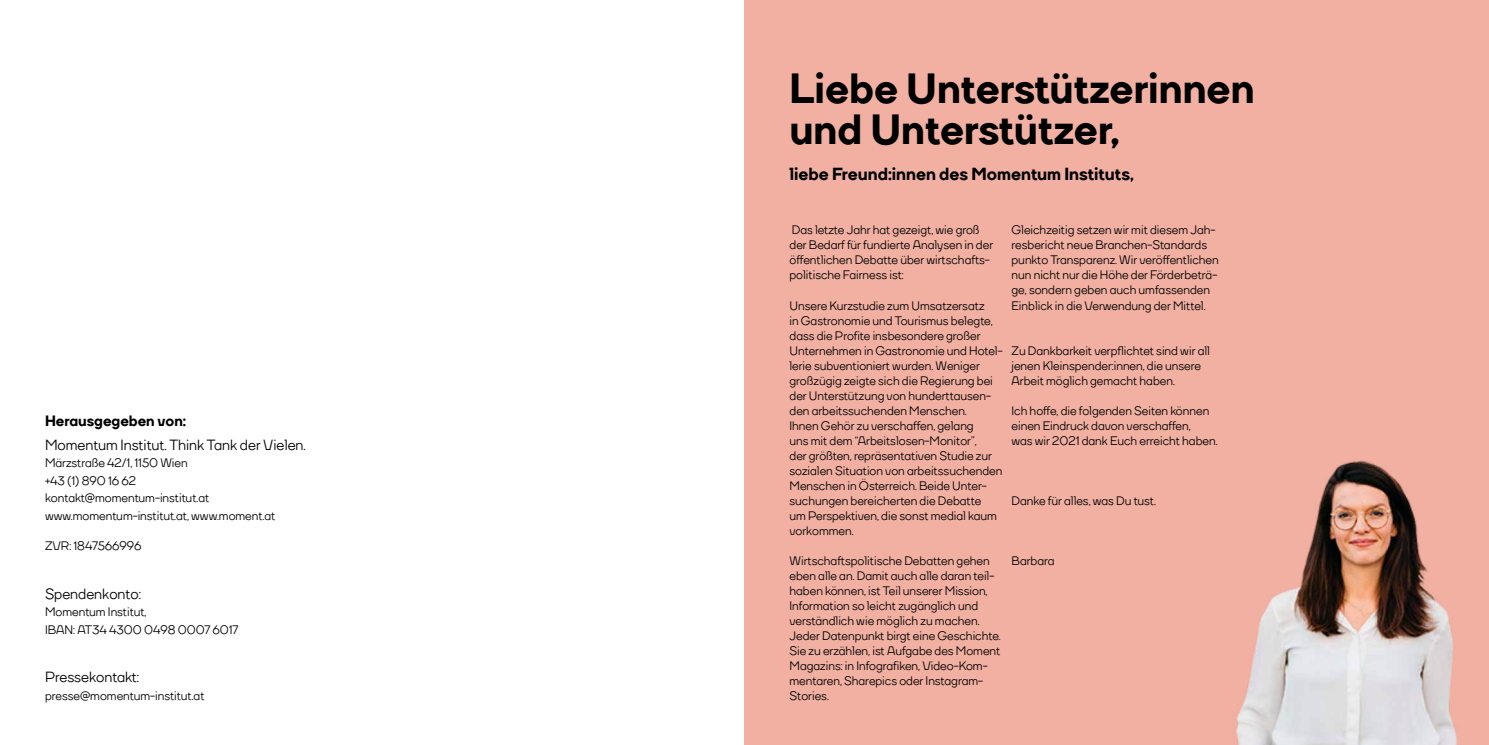
<style>
.page{position:relative;width:1489px;height:745px;background:#fff}
.page>*{position:absolute;margin:0;border:0;box-sizing:border-box;transform-origin:0 0}
.t1{font:800 42.25px/40.9px "TT Firs";color:#000}
.t2{font:800 17.5px "TT Firs";color:#000}
.t3{font:500 15px "TT Firs";color:#000}
.t4{font:800 15px "TT Firs";color:#000}
.t5{font:500 12.5px/15px "TT Firs";color:#000}
</style>
<div class="page">
<div style="left:744px;top:0;width:744px;height:744px;background:#f1b0a2"></div>
<img style="left:1236px;top:460px;width:221px;height:284px">
<p class="t4" style="left:45px;top:410px;width:143px">Herausgegeben von:</p>
<p class="t3" style="left:45px;top:435px;width:262px">Momentum Institut. Think Tank der Vielen.</p>
<p class="t5" style="left:45px;top:454px;width:232px;line-height:17.5px">Märzstraße 42/1, 1150 Wien<br>+43 (1) 890 16 62 kontakt@momentum-institut.at www.momentum-institut.at, www.moment.at</p>
<p class="t5" style="left:45px;top:537px;width:98px">ZVR: 1847566996</p>
<p class="t3" style="left:45px;top:583px;width:98px">Spendenkonto:</p>
<p class="t5" style="left:45px;top:602px;width:195px;line-height:17.5px">Momentum Institut,<br>IBAN: AT34 4300 0498 0007 6017</p>
<p class="t3" style="left:45px;top:667px;width:96px">Pressekontakt:</p>
<p class="t5" style="left:45px;top:687px;width:161px">presse@momentum-institut.at</p>
<h1 class="t1" style="left:789px;top:68px;width:466px">Liebe Unterstützerinnen und Unterstützer,</h1>
<h2 class="t2" style="left:789px;top:162px;width:346px">liebe Freund:innen des Momentum Instituts,</h2>
<p class="t5" style="left:789px;top:222px;width:205px">Das letzte Jahr hat gezeigt, wie groß der Bedarf für fundierte Analysen in der öffentlichen Debatte über wirtschafts&shy;politische Fairness ist:</p>
<p class="t5" style="left:789px;top:297px;width:215px">Unsere Kurzstudie zum Umsatzersatz<br>in Gastronomie und Tourismus belegte, dass die Profite insbesondere großer Unternehmen in Gastronomie und Hotel&shy;lerie subventioniert wurden. Weniger großzügig zeigte sich die Regierung bei der Unterstützung von hunderttausen&shy;den arbeitssuchenden Menschen.<br>Ihnen Gehör zu verschaffen, gelang<br>uns mit dem “Arbeitslosen-Monitor”,<br>der größten, repräsentativen Studie zur sozialen Situation von arbeitssuchenden Menschen in Österreich. Beide Unter&shy;suchungen bereicherten die Debatte<br>um Perspektiven, die sonst medial kaum vorkommen.</p>
<p class="t5" style="left:789px;top:552px;width:213px">Wirtschaftspolitische Debatten gehen eben alle an. Damit auch alle daran teil&shy;haben können, ist Teil unserer Mission, Information so leicht zugänglich und verständlich wie möglich zu machen.<br>Jeder Datenpunkt birgt eine Geschichte.<br>Sie zu erzählen, ist Aufgabe des Moment Magazins: in Infografiken, Video-Kom&shy;mentaren, Sharepics oder Instagram-Stories.</p>
<p class="t5" style="left:1011px;top:222px;width:209px">Gleichzeitig setzen wir mit diesem Jah&shy;resbericht neue Branchen-Standards punkto Transparenz. Wir veröffentlichen nun nicht nur die Höhe der Förderbeträ&shy;ge, sondern geben auch umfassenden Einblick in die Verwendung der Mittel.</p>
<p class="t5" style="left:1011px;top:342px;width:200px">Zu Dankbarkeit verpflichtet sind wir all jenen Kleinspender:innen, die unsere<br>Arbeit möglich gemacht haben.</p>
<p class="t5" style="left:1011px;top:402px;width:207px">Ich hoffe, die folgenden Seiten können einen Eindruck davon verschaffen,<br>was wir 2021 dank Euch erreicht haben.</p>
<p class="t5" style="left:1011px;top:492px;width:146px">Danke für alles, was Du tust.</p>
<p class="t5" style="left:1011px;top:552px;width:45px">Barbara</p>
</div>
